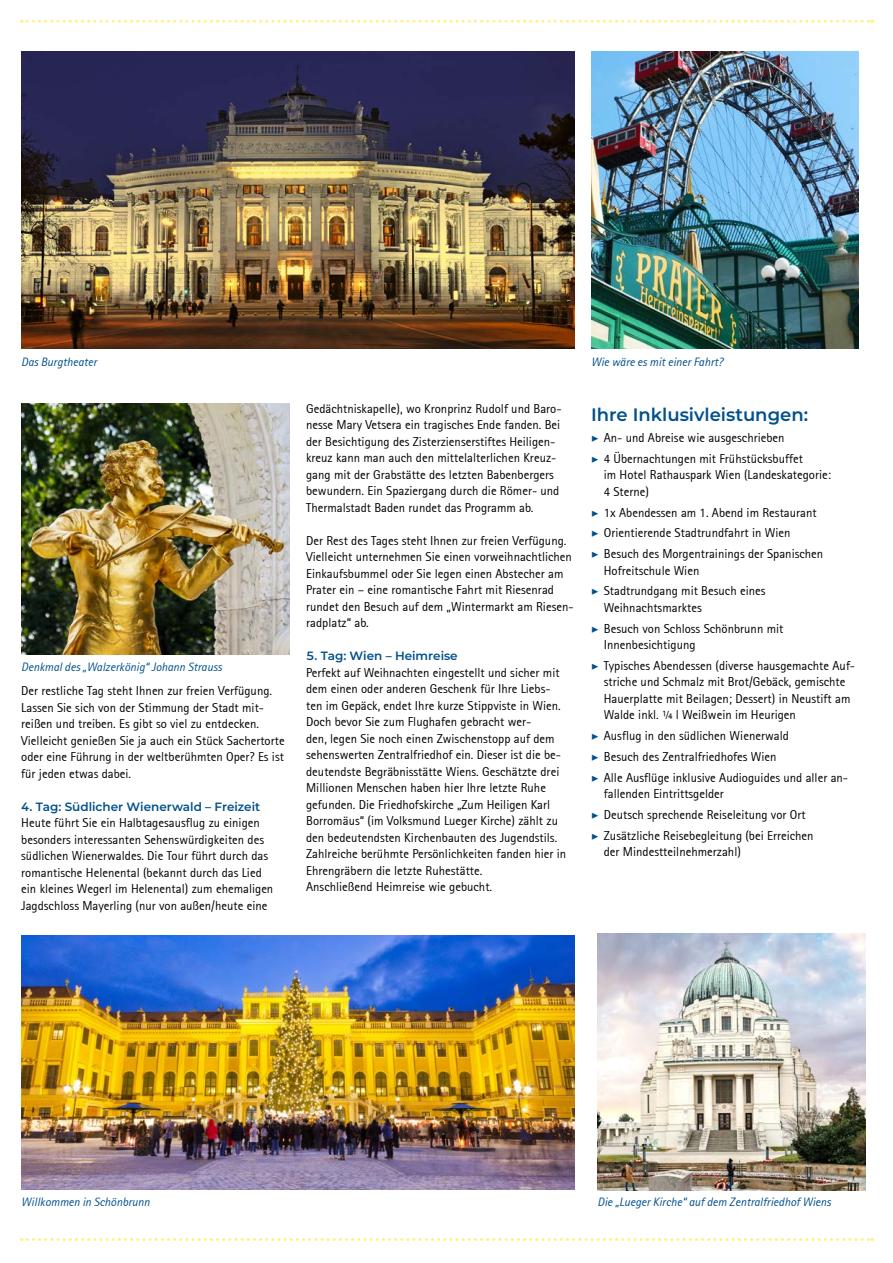
<style>
.page{position:relative;width:893px;height:1263px;background:#fff}
.page>*{position:absolute;margin:0;border:0;box-sizing:border-box;transform-origin:0 0}
.t1{font:600 18px "Montserrat";color:#00508c}
.t2{font:12.75px/16.5px "Rotis Sans Serif";color:#000}
.t3{font:italic 12px "Rotis Sans Serif";color:#00508c}
.t4{font:600 12px "Montserrat";color:#00508c}
.s1{font-family:"Minion Pro";font-weight:700;font-style:italic;color:#00508c}
</style>
<div class="page">
<svg style="left:21px;top:20px;width:852px;height:3px"></svg>
<svg style="left:21px;top:1238px;width:852px;height:3px"></svg>
<img style="left:21px;top:51px;width:553px;height:298px">
<img style="left:591px;top:51px;width:268px;height:298px">
<img style="left:21px;top:404px;width:268px;height:250px">
<img style="left:597px;top:934px;width:268px;height:257px">
<img style="left:21px;top:935px;width:553px;height:254px">
<p class="t3" style="left:21px;top:354px;width:77px">Das Burgtheater</p>
<p class="t3" style="left:591px;top:354px;width:133px">Wie wäre es mit einer Fahrt?</p>
<p class="t3" style="left:21px;top:660px;width:202px">Denkmal des „Walzerkönig“ Johann Strauss</p>
<p class="t2" style="left:21px;top:683px;width:265px">Der restliche Tag steht Ihnen zur freien Verfügung.<br>Lassen Sie sich von der Stimmung der Stadt mit&shy;reißen und treiben. Es gibt so viel zu entdecken.<br>Vielleicht genießen Sie ja auch ein Stück Sachertorte oder eine Führung in der weltberühmten Oper? Es ist für jeden etwas dabei.</p>
<p class="t4" style="left:21px;top:798px;width:240px">4. Tag: Südlicher Wienerwald – Freizeit</p>
<p class="t2" style="left:21px;top:815px;width:254px">Heute führt Sie ein Halbtagesausflug zu einigen besonders interessanten Sehenswürdigkeiten des südlichen Wienerwaldes. Die Tour führt durch das romantische Helenental (bekannt durch das Lied ein kleines Wegerl im Helenental) zum ehemaligen Jagdschloss Mayerling (nur von außen/heute eine</p>
<p class="t2" style="left:306px;top:400px;width:257px">Gedächtniskapelle), wo Kronprinz Rudolf und Baro&shy;nesse Mary Vetsera ein tragisches Ende fanden. Bei der Besichtigung des Zisterzienserstiftes Heiligen&shy;kreuz kann man auch den mittelalterlichen Kreuz&shy;gang mit der Grabstätte des letzten Babenbergers bewundern. Ein Spaziergang durch die Römer- und Thermalstadt Baden rundet das Programm ab.</p>
<p class="t2" style="left:306px;top:532px;width:269px">Der Rest des Tages steht Ihnen zur freien Verfügung.<br>Vielleicht unternehmen Sie einen vorweihnachtlichen Einkaufsbummel oder Sie legen einen Abstecher am Prater ein – eine romantische Fahrt mit Riesenrad rundet den Besuch auf dem „Wintermarkt am Riesen&shy;radplatz“ ab.</p>
<p class="t4" style="left:306px;top:648px;width:153px">5. Tag: Wien – Heimreise</p>
<p class="t2" style="left:306px;top:664px;width:262px">Perfekt auf Weihnachten eingestellt und sicher mit dem einen oder anderen Geschenk für Ihre Liebs&shy;ten im Gepäck, endet Ihre kurze Stippviste in Wien.<br>Doch bevor Sie zum Flughafen gebracht wer-<br>den, legen Sie noch einen Zwischenstopp auf dem sehenswerten Zentralfriedhof ein. Dieser ist die be&shy;deutendste Begräbnisstätte Wiens. Geschätzte drei Millionen Menschen haben hier Ihre letzte Ruhe gefunden. Die Friedhofskirche „Zum Heiligen Karl Borromäus“ (im Volksmund Lueger Kirche) zählt zu den bedeutendsten Kirchenbauten des Jugendstils.<br>Zahlreiche berühmte Persönlichkeiten fanden hier in Ehrengräbern die letzte Ruhestätte.<br>Anschließend Heimreise wie gebucht.</p>
<h1 class="t1" style="left:591px;top:402px;width:219px">Ihre Inklusivleistungen:</h1>
<p class="t2" style="left:591px;top:427px;width:213px;line-height:20.7px"><span class="s1">▶</span> An- und Abreise wie ausgeschrieben<br><span class="s1">▶</span> 4 Übernachtungen mit Frühstücksbuffet</p>
<p class="t2" style="left:604px;top:467px;width:229px">im Hotel Rathauspark Wien (Landeskategorie:<br>4 Sterne)</p>
<p class="t2" style="left:591px;top:502px;width:234px;line-height:20.7px"><span class="s1">▶</span> 1x Abendessen am 1. Abend im Restaurant <span class="s1">▶</span> Orientierende Stadtrundfahrt in Wien<br><span class="s1">▶</span> Besuch des Morgentrainings der Spanischen</p>
<p class="t2" style="left:591px;top:560px;width:176px;line-height:20.7px;text-indent:13px">Hofreitschule Wien<br><span class="s1">▶</span> Stadtrundgang mit Besuch eines</p>
<p class="t2" style="left:591px;top:597px;width:194px;line-height:20.7px;text-indent:13px">Weihnachtsmarktes<br><span class="s1">▶</span> Besuch von Schloss Schönbrunn mit</p>
<p class="t2" style="left:591px;top:634px;width:266px;line-height:20.7px;text-indent:13px">Innenbesichtigung<br><span class="s1">▶</span> Typisches Abendessen (diverse hausgemachte Auf-</p>
<p class="t2" style="left:604px;top:674px;width:248px">striche und Schmalz mit Brot/Gebäck, gemischte<br>Hauerplatte mit Beilagen; Dessert) in Neustift am<br>Walde inkl. ¼ l Weißwein im Heurigen</p>
<p class="t2" style="left:591px;top:725px;width:259px;line-height:20.7px"><span class="s1">▶</span> Ausflug in den südlichen Wienerwald<br><span class="s1">▶</span> Besuch des Zentralfriedhofes Wien<br><span class="s1">▶</span> Alle Ausflüge inklusive Audioguides und aller an-</p>
<p class="t2" style="left:591px;top:783px;width:224px;line-height:20.7px;text-indent:13px">fallenden Eintrittsgelder<br><span class="s1">▶</span> Deutsch sprechende Reiseleitung vor Ort <span class="s1">▶</span> Zusätzliche Reisebegleitung (bei Erreichen</p>
<p class="t2" style="left:604px;top:844px;width:139px">der Mindestteilnehmerzahl)</p>
<p class="t3" style="left:21px;top:1195px;width:130px">Willkommen in Schönbrunn</p>
<p class="t3" style="left:597px;top:1195px;width:235px">Die „Lueger Kirche“ auf dem Zentralfriedhof Wiens</p>
</div>
